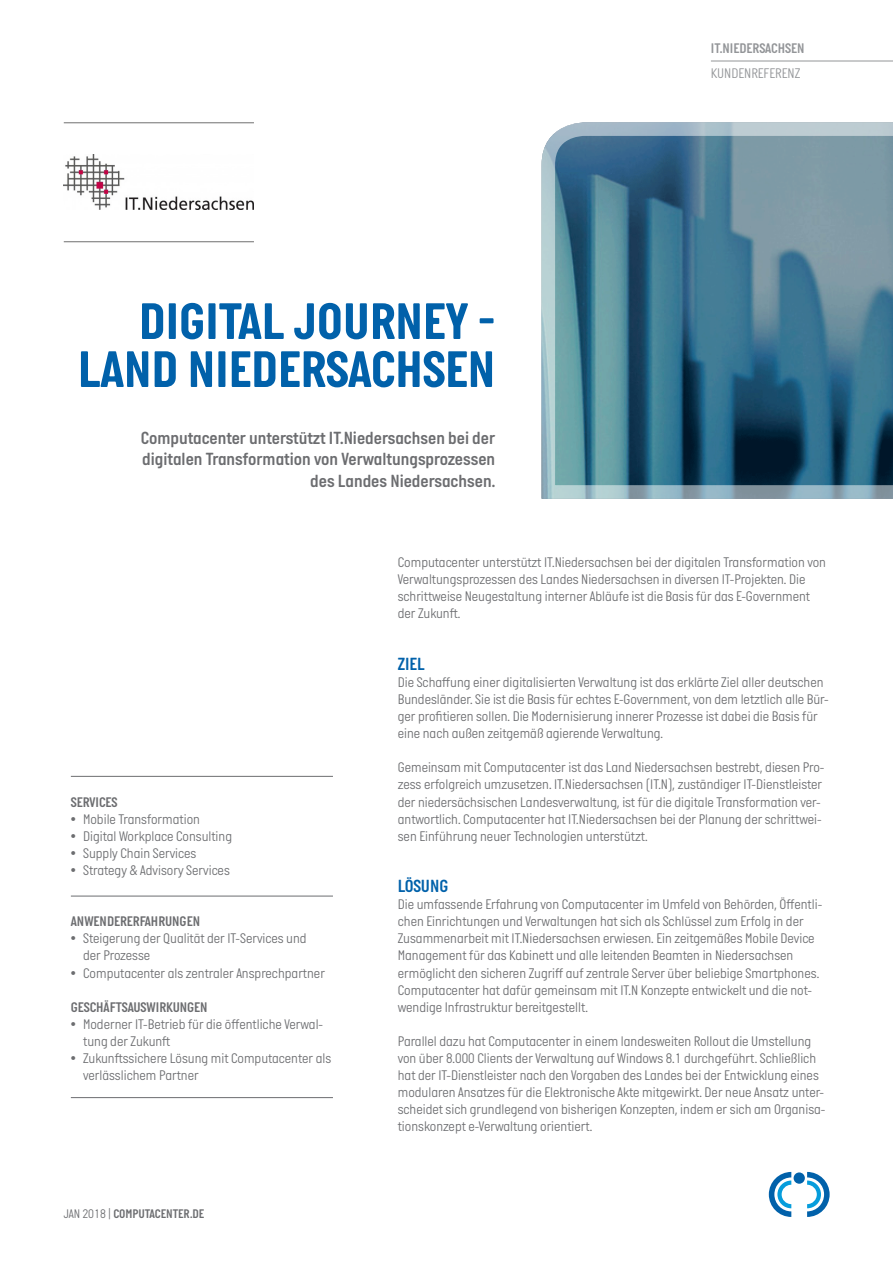
<style>
.page{position:relative;width:893px;height:1263px;background:#fff}
.page>*{position:absolute;margin:0;border:0;box-sizing:border-box;transform-origin:0 0}
.C_Headline_Referenz{font:700 52.5px "Italian Plate No One";color:#0161aa}
.C_Vorspann_rechtsbue{font:18px/21.6px "Italian Plate No One D Bd";color:#6c6d70;text-align:right}
.C_Subhead_Referenz{font:18px "Italian Plate No One D Bd";color:#0161aa}
.C_Copy{font:300 14.25px/17.1px "Italian Plate No One";color:#6c6d70}
.C_Copy-2{font:14.25px "Italian Plate No One D Bd";color:#6c6d70}
.C_Rubrik_Demi{font:14.25px "Italian Plate No One D Bd";color:#939598}
.C_Rubrik_Light{font:300 14.25px "Italian Plate No One";color:#939598}
.t1{font:12.75px "Italian Plate No One D Bd";color:#6c6d70}
.s1{font-family:"Italian Plate No One";font-weight:300}
</style>
<div class="page">
<img style="left:64px;top:155px;width:190px;height:54px">
<svg style="left:769px;top:1172px;width:61px;height:45px"></svg>
<hr style="left:711px;top:61px;width:182px;height:1px;background:#939598">
<hr style="left:64px;top:122px;width:190px;height:1px;background:#706f6f">
<svg style="left:541px;top:122px;width:352px;height:377px;background:#527f93"></svg>
<hr style="left:64px;top:241px;width:190px;height:1px;background:#706f6f">
<hr style="left:71px;top:776px;width:262px;height:1px;background:#6c6d70">
<hr style="left:71px;top:896px;width:262px;height:1px;background:#6c6d70">
<hr style="left:71px;top:1097px;width:262px;height:1px;background:#6c6d70">
<p class="C_Headline_Referenz" style="left:139px;top:293px;width:358px">DIGITAL JOURNEY -</p>
<p class="C_Headline_Referenz" style="left:78px;top:341px;width:419px">LAND NIEDERSACHSEN</p>
<p class="C_Vorspann_rechtsbue" style="left:141px;top:427px;width:356px">Computacenter unterstützt IT.Niedersachsen bei der digitalen Transformation von Verwaltungsprozessen des Landes Niedersachsen.</p>
<p class="C_Rubrik_Demi" style="left:711px;top:41px;width:95px">IT.NIEDERSACHSEN</p>
<p class="C_Rubrik_Light" style="left:711px;top:65px;width:91px">KUNDENREFERENZ</p>
<p class="C_Copy-2" style="left:71px;top:794px;width:48px">SERVICES</p>
<p class="C_Copy" style="left:71px;top:811px;width:131px">• Mobile Transformation</p>
<p class="C_Copy" style="left:71px;top:828px;width:163px">• Digital Workplace Consulting</p>
<p class="C_Copy" style="left:71px;top:845px;width:127px">• Supply Chain Services</p>
<p class="C_Copy" style="left:71px;top:862px;width:160px">• Strategy &amp; Advisory Services</p>
<p class="C_Copy-2" style="left:71px;top:914px;width:131px">ANWENDERERFAHRUNGEN</p>
<p class="C_Copy" style="left:83px;top:930px;width:225px;text-indent:-12px">• Steigerung der Qualität der IT-Services und der Prozesse</p>
<p class="C_Copy" style="left:71px;top:965px;width:256px">• Computacenter als zentraler Ansprechpartner</p>
<p class="C_Copy-2" style="left:71px;top:999px;width:138px">GESCHÄFTSAUSWIRKUNGEN</p>
<p class="C_Copy" style="left:83px;top:1016px;width:241px;text-indent:-12px">• Moderner IT-Betrieb für die öffentliche Verwal&shy;tung der Zukunft</p>
<p class="C_Copy" style="left:83px;top:1050px;width:250px;text-indent:-12px">• Zukunftssichere Lösung mit Computacenter als verlässlichem Partner</p>
<p class="t1" style="left:64px;top:1206px;width:142px"><span class="s1">JAN 2018 |</span> COMPUTACENTER.DE</p>
<p class="C_Copy" style="left:398px;top:554px;width:430px">Computacenter unterstützt IT.Niedersachsen bei der digitalen Transformation von Verwaltungsprozessen des Landes Niedersachsen in diversen IT-Projekten. Die schrittweise Neugestaltung interner Abläufe ist die Basis für das E-Government der Zukunft.</p>
<p class="C_Subhead_Referenz" style="left:398px;top:654px;width:28px">ZIEL</p>
<p class="C_Copy" style="left:398px;top:674px;width:432px">Die Schaffung einer digitalisierten Verwaltung ist das erklärte Ziel aller deutschen Bundesländer. Sie ist die Basis für echtes E-Government, von dem letztlich alle Bür&shy;ger profitieren sollen. Die Modernisierung innerer Prozesse ist dabei die Basis für eine nach außen zeitgemäß agierende Verwaltung.</p>
<p class="C_Copy" style="left:398px;top:759px;width:428px">Gemeinsam mit Computacenter ist das Land Niedersachsen bestrebt, diesen Pro&shy;zess erfolgreich umzusetzen. IT.Niedersachsen (IT.N), zuständiger IT-Dienstleister der niedersächsischen Landesverwaltung, ist für die digitale Transformation ver&shy;antwortlich. Computacenter hat IT.Niedersachsen bei der Planung der schrittwei&shy;sen Einführung neuer Technologien unterstützt.</p>
<p class="C_Subhead_Referenz" style="left:398px;top:876px;width:52px">LÖSUNG</p>
<p class="C_Copy" style="left:398px;top:896px;width:426px">Die umfassende Erfahrung von Computacenter im Umfeld von Behörden, Öffentli&shy;chen Einrichtungen und Verwaltungen hat sich als Schlüssel zum Erfolg in der Zusammenarbeit mit IT.Niedersachsen erwiesen. Ein zeitgemäßes Mobile Device Management für das Kabinett und alle leitenden Beamten in Niedersachsen ermöglicht den sicheren Zugriff auf zentrale Server über beliebige Smartphones.<br>Computacenter hat dafür gemeinsam mit IT.N Konzepte entwickelt und die not&shy;wendige Infrastruktur bereitgestellt.</p>
<p class="C_Copy" style="left:398px;top:1033px;width:429px">Parallel dazu hat Computacenter in einem landesweiten Rollout die Umstellung von über 8.000 Clients der Verwaltung auf Windows 8.1 durchgeführt. Schließlich hat der IT-Dienstleister nach den Vorgaben des Landes bei der Entwicklung eines modularen Ansatzes für die Elektronische Akte mitgewirkt. Der neue Ansatz unter&shy;scheidet sich grundlegend von bisherigen Konzepten, indem er sich am Organisa&shy;tionskonzept e-Verwaltung orientiert.</p>
</div>
